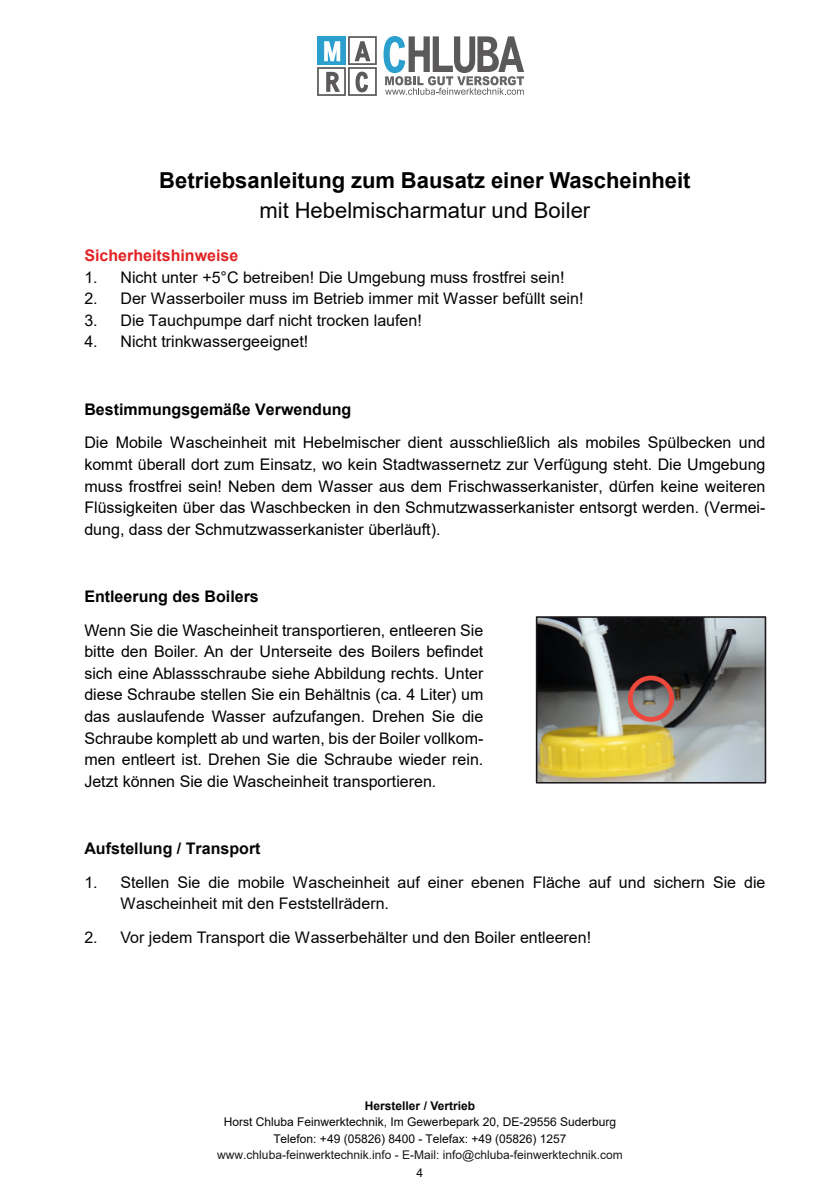
<style>
.page{position:relative;width:840px;height:1191px;background:#fff}
.page>*{position:absolute;margin:0;border:0;box-sizing:border-box;transform-origin:0 0}
.t1{font:700 22px "Arial";color:#000}
.t2{font:22px "Arial";color:#070504}
.t3{font:16px/21.6px "Arial";color:#000;text-align:justify}
.t4{font:16px/21.6px "Arial";color:#070504}
.t5{font:700 16px "Arial";color:#000}
.t6{font:700 16px "Arial";color:#070504}
.t7{font:700 16px "Arial";color:#e32325}
.t8{font:12px/16.2px "Arial";color:#070504;text-align:center}
.t9{font:12px "Arial";color:#1b171a}
.t10{font:700 12px "Arial";color:#070504}
</style>
<div class="page">
<svg style="left:317px;top:36px;width:59px;height:60px"></svg>
<svg style="left:383px;top:36px;width:141px;height:59px"></svg>
<img style="left:538px;top:619px;width:224px;height:161px">
<div style="left:535px;top:616px;width:230px;height:167px;border:2px solid #1b171a"></div>
<div style="left:627px;top:675px;width:46px;height:46px;border:5px solid #ee473b;border-radius:50%"></div>
<h1 class="t1" style="left:159px;top:172px;width:532px">Betriebsanleitung zum Bausatz einer Wascheinheit</h1>
<h1 class="t2" style="left:259px;top:202px;width:332px">mit Hebelmischarmatur und Boiler</h1>
<p class="t7" style="left:84px;top:249px;width:155px">Sicherheitshinweise</p>
<p class="t4" style="left:84px;top:268px;width:481px">1. Nicht unter +5°C betreiben! Die Umgebung muss frostfrei sein!</p>
<p class="t4" style="left:84px;top:289px;width:500px">2. Der Wasserboiler muss im Betrieb immer mit Wasser befüllt sein!</p>
<p class="t4" style="left:84px;top:311px;width:339px">3. Die Tauchpumpe darf nicht trocken laufen!</p>
<p class="t4" style="left:84px;top:332px;width:225px">4. Nicht trinkwassergeeignet!</p>
<p class="t5" style="left:84px;top:403px;width:268px">Bestimmungsgemäße Verwendung</p>
<p class="t3" style="left:84px;top:433px;width:682px">Die Mobile Wascheinheit mit Hebelmischer dient ausschließlich als mobiles Spülbecken und kommt überall dort zum Einsatz, wo kein Stadtwassernetz zur Verfügung steht. Die Umgebung muss frostfrei sein! Neben dem Wasser aus dem Frischwasserkanister, dürfen keine weiteren Flüssigkeiten über das Waschbecken in den Schmutzwasserkanister entsorgt werden. (Vermei&shy;dung, dass der Schmutzwasserkanister überläuft).</p>
<p class="t5" style="left:84px;top:590px;width:176px">Entleerung des Boilers</p>
<p class="t3" style="left:84px;top:620px;width:400px">Wenn Sie die Wascheinheit transportieren, entleeren Sie bitte den Boiler. An der Unterseite des Boilers befindet sich eine Ablassschraube siehe Abbildung rechts. Unter diese Schraube stellen Sie ein Behältnis (ca. 4 Liter) um das auslaufende Wasser aufzufangen. Drehen Sie die Schraube komplett ab und warten, bis der Boiler vollkom&shy;men entleert ist. Drehen Sie die Schraube wieder rein.<br>Jetzt können Sie die Wascheinheit transportieren.</p>
<p class="t6" style="left:84px;top:842px;width:178px">Aufstellung / Transport</p>
<p class="t4" style="left:120px;top:872px;width:646px;text-indent:-36px">1. Stellen Sie die mobile Wascheinheit auf einer ebenen Fläche auf und sichern Sie die<br>Wascheinheit mit den Feststellrädern.</p>
<p class="t4" style="left:84px;top:928px;width:508px">2. Vor jedem Transport die Wasserbehälter und den Boiler entleeren!</p>
<p class="t10" style="left:364px;top:1101px;width:112px">Hersteller / Vertrieb</p>
<p class="t8" style="left:223px;top:1115px;width:394px">Horst Chluba Feinwerktechnik, Im Gewerbepark 20, DE-29556 Suderburg<br>Telefon: +49 (05826) 8400 - Telefax: +49 (05826) 1257</p>
<p class="t9" style="left:217px;top:1150px;width:407px">www.chluba-feinwerktechnik.info - E-Mail: info@chluba-feinwerktechnik.com</p>
<p class="t8" style="left:416px;top:1166px;width:8px">4</p>
</div>
